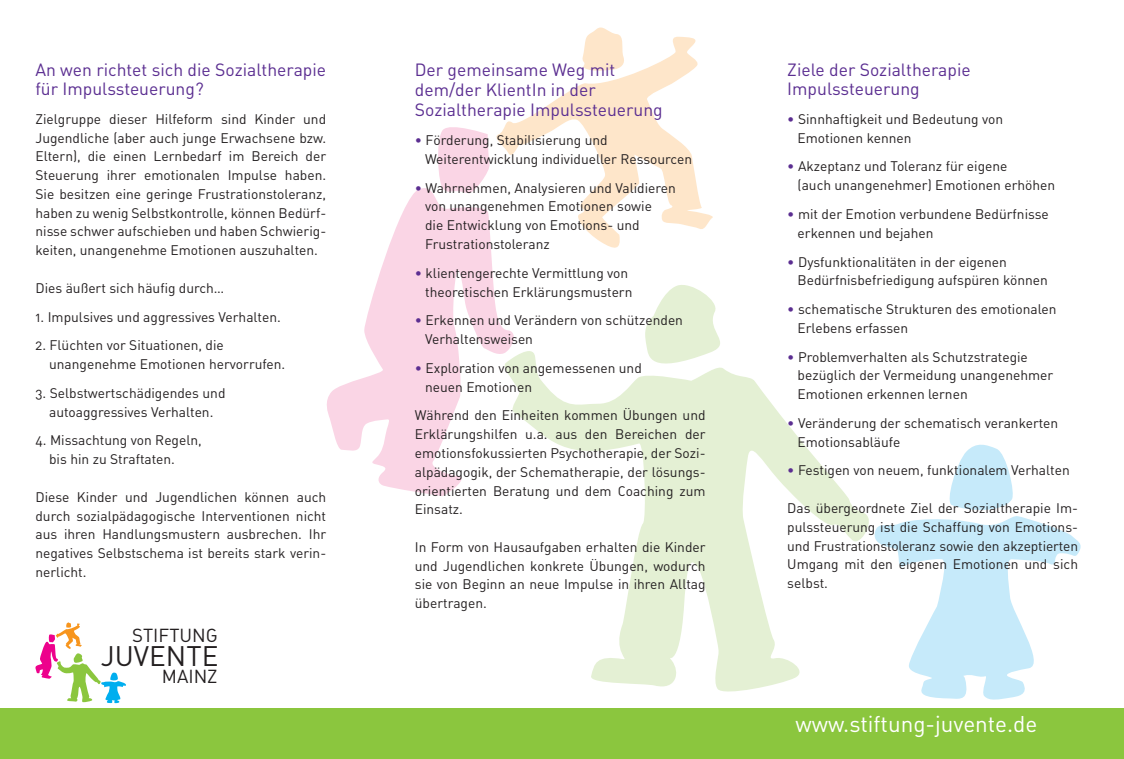
<style>
.page{position:relative;width:1124px;height:759px;background:#fff}
.page>*{position:absolute;margin:0;border:0;box-sizing:border-box;transform-origin:0 0}
.t1{font:27.88px "DIN Regular Alternate";color:#231f20}
.t2{font:22.5px "DIN Regular Alternate";color:#fff}
.t3{font:18.62px "DIN Regular Alternate";color:#231f20}
.t4{font:17.5px/18.8px "DIN Regular Alternate";color:#5b2e91}
.t5{font:13.75px/18.8px "DIN Regular Alternate";color:#231f20}
.s1{color:#5b2e91}
</style>
<div class="page">
<svg style="left:519px;top:351px;width:350px;height:341px"></svg>
<svg style="left:642px;top:285px;width:92px;height:91px"></svg>
<svg style="left:496px;top:36px;width:217px;height:212px"></svg>
<svg style="left:578px;top:27px;width:47px;height:45px"></svg>
<svg style="left:874px;top:516px;width:207px;height:184px"></svg>
<svg style="left:949px;top:444px;width:64px;height:66px"></svg>
<svg style="left:327px;top:182px;width:192px;height:314px"></svg>
<svg style="left:435px;top:127px;width:56px;height:67px"></svg>
<div style="left:0;top:707px;width:1123px;height:51px;background:#8bc63e"></div>
<svg style="left:35px;top:622px;width:91px;height:81px"></svg>
<p class="t4" style="left:35px;top:60px;width:292px">An wen richtet sich die Sozialtherapie für Impulssteuerung?</p>
<p class="t5" style="left:35px;top:109px;width:292px;text-align:justify">Zielgruppe dieser Hilfeform sind Kinder und Jugendliche (aber auch junge Erwachsene bzw.<br>Eltern), die einen Lernbedarf im Bereich der Steuerung ihrer emotionalen Impulse haben.<br>Sie besitzen eine geringe Frustrationstoleranz, haben zu wenig Selbstkontrolle, können Bedürf&shy;nisse schwer aufschieben und haben Schwierig&shy;keiten, unangenehme Emotionen auszuhalten.</p>
<p class="t5" style="left:35px;top:278px;width:190px">Dies äußert sich häufig durch…</p>
<p class="t5" style="left:35px;top:307px;width:247px">1. Impulsives und aggressives Verhalten.</p>
<p class="t5" style="left:49px;top:335px;width:238px;text-indent:-14px">2. Flüchten vor Situationen, die unangenehme Emotionen hervorrufen.</p>
<p class="t5" style="left:35px;top:383px;width:191px;text-align:center">3. Selbstwertschädigendes und autoaggressives Verhalten.</p>
<p class="t5" style="left:49px;top:430px;width:154px;text-indent:-14px">4. Missachtung von Regeln, bis hin zu Straftaten.</p>
<p class="t5" style="left:35px;top:487px;width:292px;text-align:justify">Diese Kinder und Jugendlichen können auch durch sozialpädagogische Interventionen nicht aus ihren Handlungsmustern ausbrechen. Ihr negatives Selbstschema ist bereits stark verin&shy;nerlicht.</p>
<h3 class="t3" style="left:132px;top:624px;width:87px">STIFTUNG</h3>
<h1 class="t1" style="left:101px;top:638px;width:119px">JUVENTE</h1>
<h3 class="t3" style="left:162px;top:664px;width:57px">MAINZ</h3>
<p class="t4" style="left:415px;top:60px;width:249px;line-height:20px">Der gemeinsame Weg mit dem/der KlientIn in der<br>Sozialtherapie Impulssteuerung</p>
<p class="t5" style="left:425px;top:130px;width:268px;text-indent:-10px"><span class="s1">•</span> Förderung, Stabilisierung und<br>Weiterentwicklung individueller Ressourcen</p>
<p class="t5" style="left:425px;top:178px;width:252px;text-indent:-10px"><span class="s1">•</span> Wahrnehmen, Analysieren und Validieren von unangenehmen Emotionen sowie<br>die Entwicklung von Emotions- und Frustrationstoleranz</p>
<p class="t5" style="left:425px;top:263px;width:209px;text-indent:-10px"><span class="s1">•</span> klientengerechte Vermittlung von theoretischen Erklärungsmustern</p>
<p class="t5" style="left:425px;top:310px;width:259px;text-indent:-10px"><span class="s1">•</span> Erkennen und Verändern von schützenden<br>Verhaltensweisen</p>
<p class="t5" style="left:425px;top:358px;width:218px;text-indent:-10px"><span class="s1">•</span> Exploration von angemessenen und neuen Emotionen</p>
<p class="t5" style="left:415px;top:405px;width:292px;text-align:justify">Während den Einheiten kommen Übungen und Erklärungshilfen u.a. aus den Bereichen der emotionsfokussierten Psychotherapie, der Sozi&shy;alpädagogik, der Schematherapie, der lösungs&shy;orientierten Beratung und dem Coaching zum Einsatz.</p>
<p class="t5" style="left:415px;top:537px;width:292px;text-align:justify">In Form von Hausaufgaben erhalten die Kinder und Jugendlichen konkrete Übungen, wodurch sie von Beginn an neue Impulse in ihren Alltag übertragen.</p>
<p class="t4" style="left:787px;top:60px;width:185px">Ziele der Sozialtherapie<br>Impulssteuerung</p>
<p class="t5" style="left:797px;top:109px;width:207px;text-indent:-10px"><span class="s1">•</span> Sinnhaftigkeit und Bedeutung von<br>Emotionen kennen</p>
<p class="t5" style="left:797px;top:157px;width:259px;text-indent:-10px"><span class="s1">•</span> Akzeptanz und Toleranz für eigene<br>(auch unangenehmer) Emotionen erhöhen</p>
<p class="t5" style="left:797px;top:204px;width:253px;text-indent:-10px"><span class="s1">•</span> mit der Emotion verbundene Bedürfnisse erkennen und bejahen</p>
<p class="t5" style="left:797px;top:252px;width:252px;text-indent:-10px"><span class="s1">•</span> Dysfunktionalitäten in der eigenen<br>Bedürfnisbefriedigung aufspüren können</p>
<p class="t5" style="left:797px;top:299px;width:260px;text-indent:-10px"><span class="s1">•</span> schematische Strukturen des emotionalen<br>Erlebens erfassen</p>
<p class="t5" style="left:797px;top:347px;width:257px;text-indent:-10px"><span class="s1">•</span> Problemverhalten als Schutzstrategie bezüglich der Vermeidung unangenehmer<br>Emotionen erkennen lernen</p>
<p class="t5" style="left:797px;top:413px;width:262px;text-indent:-10px"><span class="s1">•</span> Veränderung der schematisch verankerten<br>Emotionsabläufe</p>
<p class="t5" style="left:787px;top:460px;width:284px"><span class="s1">•</span> Festigen von neuem, funktionalem Verhalten</p>
<p class="t5" style="left:787px;top:498px;width:292px;text-align:justify">Das übergeordnete Ziel der Sozialtherapie Im&shy;pulssteuerung ist die Schaffung von Emotions&shy;und Frustrationstoleranz sowie den akzeptierten Umgang mit den eigenen Emotionen und sich selbst.</p>
<h2 class="t2" style="left:795px;top:709px;width:243px">www.stiftung-juvente.de</h2>
</div>
